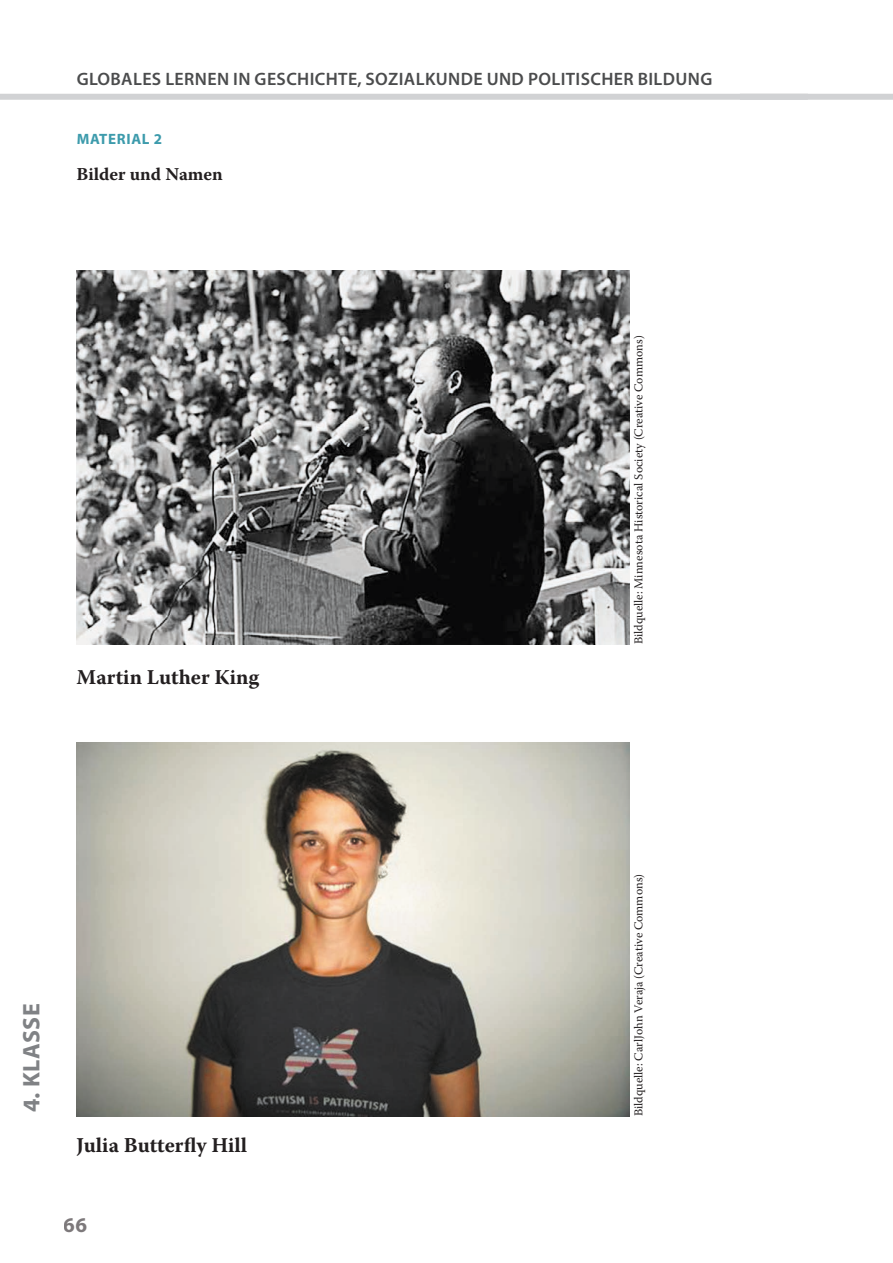
<style>
.page{position:relative;width:893px;height:1263px;background:#fff}
.page>*{position:absolute;margin:0;border:0;box-sizing:border-box;transform-origin:0 0}
.t1{font:700 24px "Myriad Pro";letter-spacing:.02em;color:#808285}
.text02{font:700 21px "Warnock Pro";color:#231f20}
.t2{font:700 21px "Myriad Pro";color:#7d797b}
.t3{font:600 18px "Myriad Pro";letter-spacing:.02em;color:#4b4c4d}
.material_unterzeile{font:700 18px "Warnock Pro";color:#231f20}
.zwiti_farbe_material{font:700 15px "Myriad Pro";letter-spacing:.045em;color:#3d9bac}
.t4{font:12px "Warnock Pro";color:#231f20}
</style>
<div class="page">
<div style="left:740px;top:94px;width:153px;height:6px;background:#d1d2d4"></div>
<div style="left:0;top:94px;width:808px;height:6px;background:#d1d2d4"></div>
<img style="left:77px;top:270px;width:552px;height:374px">
<img style="left:77px;top:743px;width:552px;height:374px">
<h3 class="t3" style="left:77px;top:67px;width:637px">GLOBALES LERNEN IN GESCHICHTE, SOZIALKUNDE UND POLITISCHER BILDUNG</h3>
<p class="zwiti_farbe_material" style="left:77px;top:129px;width:87px">MATERIAL 2</p>
<p class="material_unterzeile" style="left:77px;top:163px;width:148px">Bilder und Namen</p>
<p class="text02" style="left:77px;top:664px;width:184px">Martin Luther King</p>
<p class="t4" style="left:631px;top:644px;width:310px;rotate:-90deg">Bildquelle: Minnesota Historical Society (Creative Commons)</p>
<h1 class="t1" style="left:16px;top:1112px;width:110px;rotate:-90deg">4. KLASSE</h1>
<p class="text02" style="left:77px;top:1132px;width:172px">Julia Butterfly Hill</p>
<h2 class="t2" style="left:64px;top:1211px;width:25px">66</h2>
<p class="t4" style="left:631px;top:1116px;width:244px;rotate:-90deg">Bildquelle: CarlJohn Veraja (Creative Commons)</p>
</div>
